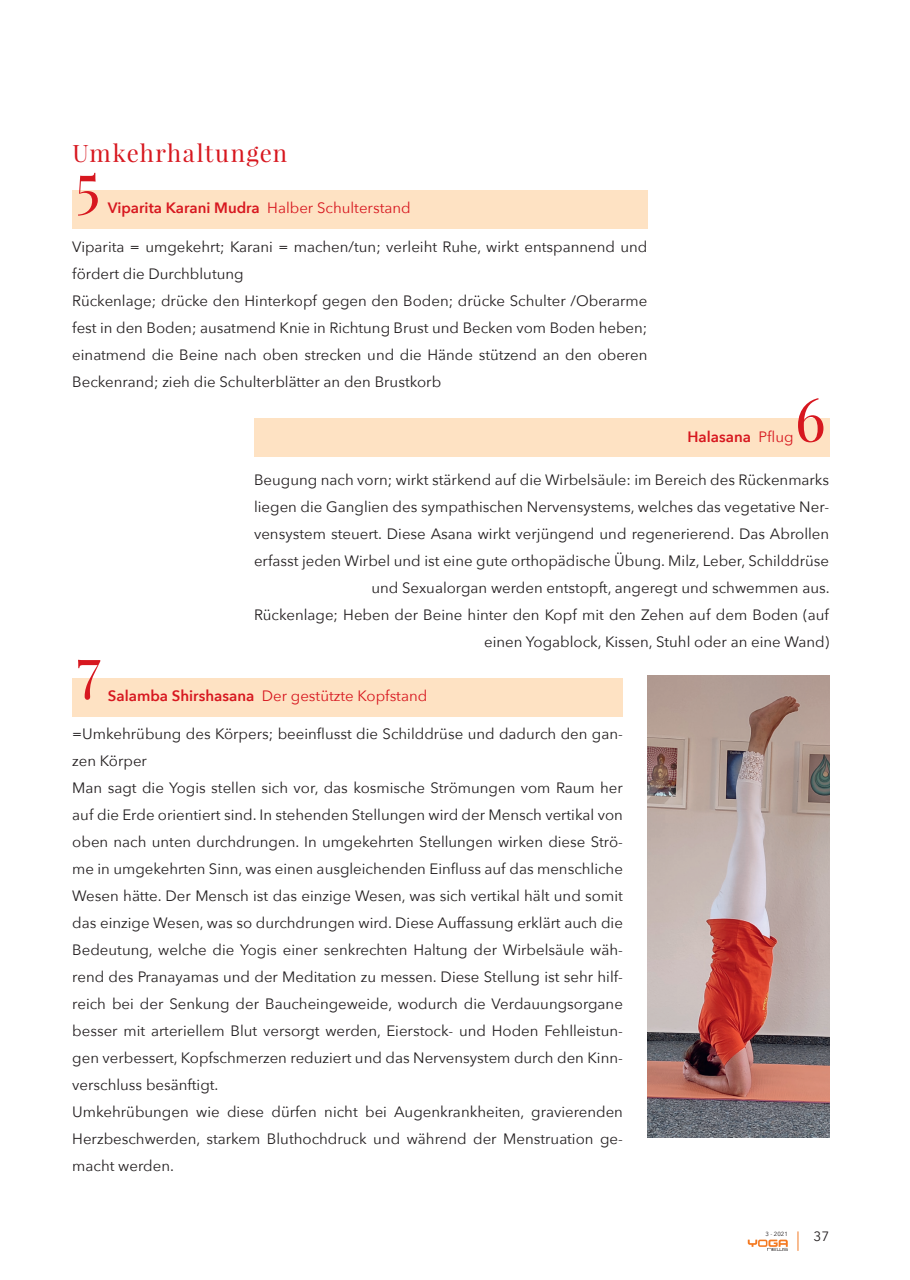
<style>
.page{position:relative;width:910px;height:1280px;background:#fff}
.page>*{position:absolute;margin:0;border:0;box-sizing:border-box;transform-origin:0 0}
.t1{font:24px "Playfair Display";letter-spacing:.05em;color:#d7171f}
.t2{font:15px/27px "Avenir Next";color:#231f20;text-align:justify}
.t3{font:600 15px "Avenir Next";color:#d7171f}
.t4{font:15px "Avenir Next";color:#d7171f}
.t5{font:13.5px "Avenir Next";color:#231f20}
.t6{font:6px "Avenir Next";color:#231f20}
.s1{font-weight:400}
.s2{font-weight:600}
</style>
<div class="page">
<svg style="left:748px;top:1239px;width:9px;height:8px"></svg>
<div style="left:758px;top:1239px;width:9px;height:8px;border:2px solid #f47921"></div>
<svg style="left:767px;top:1239px;width:21px;height:12px"></svg>
<svg style="left:798px;top:1231px;width:1px;height:20px"></svg>
<div style="left:72px;top:190px;width:575px;height:39px;background:#fee2c3"></div>
<div style="left:254px;top:418px;width:575px;height:39px;background:#fee2c3"></div>
<div style="left:72px;top:678px;width:551px;height:38px;background:#fee2c3"></div>
<img style="left:647px;top:676px;width:182px;height:461px">
<svg style="left:78px;top:660px;width:22px;height:40px"></svg>
<svg style="left:798px;top:398px;width:25px;height:44px"></svg>
<svg style="left:78px;top:173px;width:20px;height:43px"></svg>
<p class="t1" style="left:72px;top:138px;width:216px">Umkehrhaltungen</p>
<p class="t3" style="left:108px;top:195px;width:304px">Viparita Karani Mudra <span class="s1">Halber Schulterstand</span></p>
<p class="t2" style="left:72px;top:232px;width:577px">Viparita = umgekehrt; Karani = machen/tun; verleiht Ruhe, wirkt entspannend und fördert die Durchblutung</p>
<p class="t2" style="left:72px;top:286px;width:577px">Rückenlage; drücke den Hinterkopf gegen den Boden; drücke Schulter /Oberarme fest in den Boden; ausatmend Knie in Richtung Brust und Becken vom Boden heben; einatmend die Beine nach oben strecken und die Hände stützend an den oberen Beckenrand; zieh die Schulterblätter an den Brustkorb</p>
<p class="t3" style="left:687px;top:423px;width:108px">Halasana <span class="s1">Pflug</span></p>
<p class="t2" style="left:254px;top:465px;width:577px;text-align:right">Beugung nach vorn; wirkt stärkend auf die Wirbelsäule: im Bereich des Rückenmarks liegen die Ganglien des sympathischen Nervensystems, welches das vegetative Ner&shy;vensystem steuert. Diese Asana wirkt verjüngend und regenerierend. Das Abrollen erfasst jeden Wirbel und ist eine gute orthopädische Übung. Milz, Leber, Schilddrüse und Sexualorgan werden entstopft, angeregt und schwemmen aus.</p>
<p class="t2" style="left:254px;top:600px;width:577px;text-align:right">Rückenlage; Heben der Beine hinter den Kopf mit den Zehen auf dem Boden (auf einen Yogablock, Kissen, Stuhl oder an eine Wand)</p>
<p class="t4" style="left:108px;top:683px;width:321px"><span class="s2">Salamba Shirshasana</span> Der gestützte Kopfstand</p>
<p class="t2" style="left:72px;top:720px;width:552px">=Umkehrübung des Körpers; beeinflusst die Schilddrüse und dadurch den gan&shy;zen Körper</p>
<p class="t2" style="left:72px;top:774px;width:552px">Man sagt die Yogis stellen sich vor, das kosmische Strömungen vom Raum her auf die Erde orientiert sind. In stehenden Stellungen wird der Mensch vertikal von oben nach unten durchdrungen. In umgekehrten Stellungen wirken diese Strö&shy;me in umgekehrten Sinn, was einen ausgleichenden Einfluss auf das menschliche Wesen hätte. Der Mensch ist das einzige Wesen, was sich vertikal hält und somit das einzige Wesen, was so durchdrungen wird. Diese Auffassung erklärt auch die Bedeutung, welche die Yogis einer senkrechten Haltung der Wirbelsäule wäh&shy;rend des Pranayamas und der Meditation zu messen. Diese Stellung ist sehr hilf&shy;reich bei der Senkung der Baucheingeweide, wodurch die Verdauungsorgane besser mit arteriellem Blut versorgt werden, Eierstock- und Hoden Fehlleistun&shy;gen verbessert, Kopfschmerzen reduziert und das Nervensystem durch den Kinn&shy;verschluss besänftigt.</p>
<p class="t2" style="left:72px;top:1098px;width:552px">Umkehrübungen wie diese dürfen nicht bei Augenkrankheiten, gravierenden Herzbeschwerden, starkem Bluthochdruck und während der Menstruation ge&shy;macht werden.</p>
<p class="t6" style="left:765px;top:1229px;width:24px">3 - 2021</p>
<p class="t5" style="left:813px;top:1225px;width:17px">37</p>
</div>
